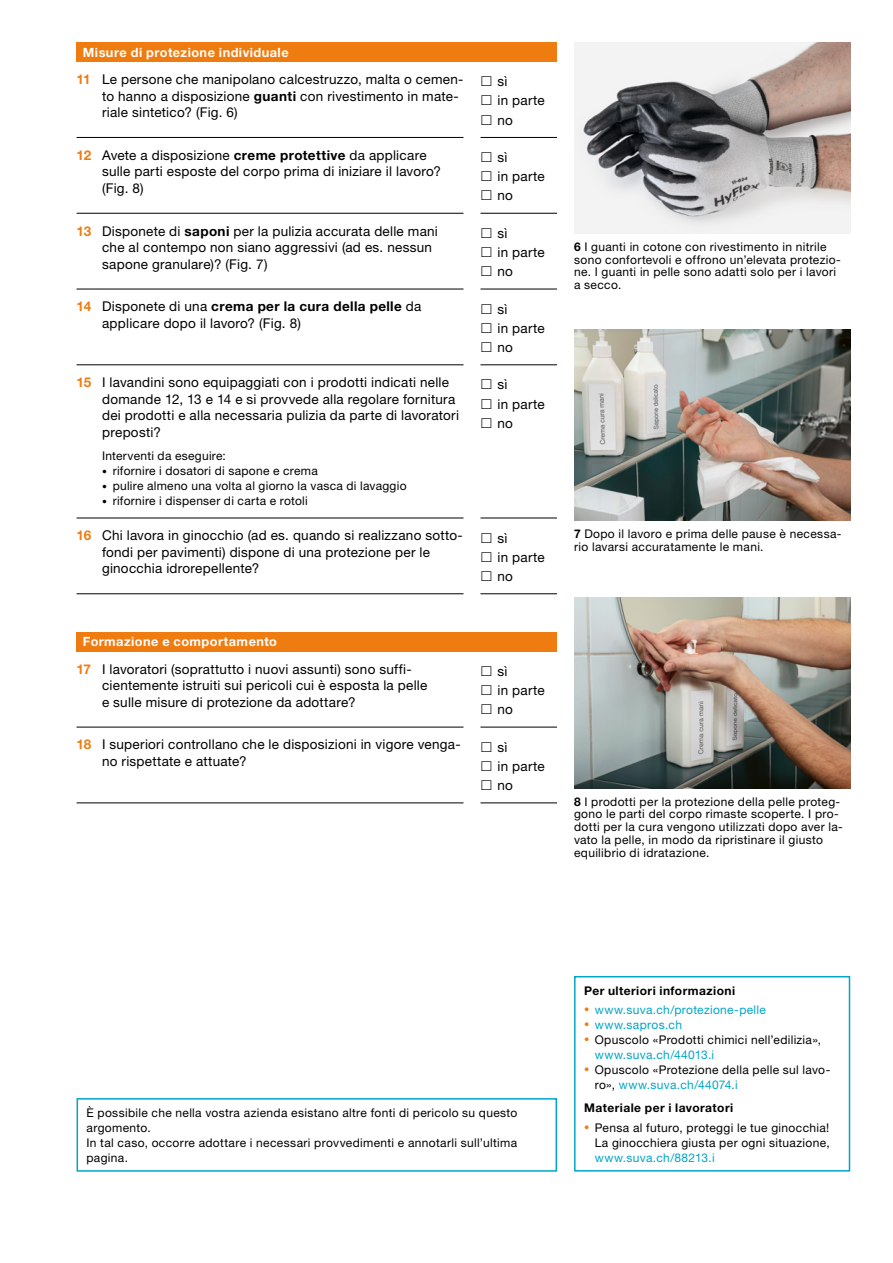
<style>
.page{position:relative;width:893px;height:1263px;background:#fff}
.page>*{position:absolute;margin:0;border:0;box-sizing:border-box;transform-origin:0 0}
.t1{font:13.5px/19.2px "Helvetica Neue LT Std";letter-spacing:.02em;color:#000}
.t2{font:700 12.75px "Helvetica Neue LT Std";letter-spacing:.035em;color:#fff}
.t3{font:12px/12.8px "Helvetica Neue LT Std";letter-spacing:.025em;color:#000}
.t4{font:12px "Helvetica Neue LT Std";letter-spacing:.03em;color:#00a5c8}
.t5{font:700 12px "Helvetica Neue LT Std";letter-spacing:.035em;color:#000}
.s1{font-weight:700;color:#ef7c11}
.s2{font-weight:700}
.s3{font-size:9.75px}
.s4{font-size:10.5px;color:#ef7c11}
.s5{color:#00a5c8}
</style>
<div class="page">
<img style="left:574px;top:43px;width:276px;height:191px">
<img style="left:574px;top:330px;width:276px;height:190px">
<img style="left:574px;top:597px;width:276px;height:192px">
<div style="left:77px;top:43px;width:480px;height:19px;background:#ef7c11"></div>
<hr style="left:480px;top:593px;width:77px;height:1px;background:#000">
<hr style="left:480px;top:137px;width:77px;height:1px;background:#000">
<hr style="left:480px;top:213px;width:77px;height:1px;background:#000">
<hr style="left:480px;top:289px;width:77px;height:1px;background:#000">
<hr style="left:480px;top:364px;width:77px;height:1px;background:#000">
<hr style="left:480px;top:518px;width:77px;height:1px;background:#000">
<hr style="left:77px;top:137px;width:386px;height:1px;background:#000">
<hr style="left:77px;top:213px;width:386px;height:1px;background:#000">
<hr style="left:77px;top:289px;width:386px;height:1px;background:#000">
<hr style="left:77px;top:364px;width:386px;height:1px;background:#000">
<hr style="left:77px;top:518px;width:386px;height:1px;background:#000">
<hr style="left:77px;top:593px;width:386px;height:1px;background:#000">
<div style="left:77px;top:632px;width:480px;height:19px;background:#ef7c11"></div>
<hr style="left:77px;top:727px;width:386px;height:1px;background:#000">
<hr style="left:480px;top:727px;width:77px;height:1px;background:#000">
<hr style="left:77px;top:802px;width:386px;height:1px;background:#000">
<hr style="left:480px;top:802px;width:77px;height:1px;background:#000">
<div style="left:574px;top:976px;width:276px;height:195px;border:2px solid #00a5c8"></div>
<div style="left:77px;top:1098px;width:480px;height:74px;border:2px solid #00a5c8"></div>
<p class="t2" style="left:83px;top:44px;width:207px">Misure di protezione individuale</p>
<p class="t1" style="left:102px;top:71px;width:363px;line-height:16.5px;text-indent:-26px"><span class="s1">11</span> Le persone che manipolano calcestruzzo, malta o cemen&shy;to hanno a disposizione <span class="s2">guanti</span> con rivestimento in mate&shy;riale sintetico? (Fig. 6)</p>
<p class="t1" style="left:497px;top:72px;width:49px">sì<br>in parte no</p>
<p class="t1" style="left:102px;top:147px;width:340px;line-height:16.5px;text-indent:-26px"><span class="s1">12</span> Avete a disposizione <span class="s2">creme protettive</span> da applicare sulle parti esposte del corpo prima di iniziare il lavoro? (Fig. 8)</p>
<p class="t1" style="left:498px;top:147px;width:49px">sì<br>in parte no</p>
<p class="t1" style="left:102px;top:222px;width:337px;line-height:16.5px;text-indent:-26px"><span class="s1">13</span> Disponete di <span class="s2">saponi</span> per la pulizia accurata delle mani che al contempo non siano aggressivi (ad es. nessun sapone granulare)? (Fig. 7)</p>
<p class="t1" style="left:498px;top:223px;width:49px">sì<br>in parte no</p>
<p class="t1" style="left:102px;top:298px;width:321px;line-height:16.5px;text-indent:-26px"><span class="s1">14</span> Disponete di una <span class="s2">crema per la cura della pelle</span> da applicare dopo il lavoro? (Fig. 8)</p>
<p class="t1" style="left:498px;top:299px;width:49px">sì<br>in parte no</p>
<p class="t1" style="left:102px;top:374px;width:358px;line-height:16.5px;text-indent:-26px"><span class="s1">15</span> I lavandini sono equipaggiati con i prodotti indicati nelle domande 12, 13 e 14 e si provvede alla regolare fornitura dei prodotti e alla necessaria pulizia da parte di lavoratori preposti?</p>
<p class="t3" style="left:102px;top:449px;width:125px">Interventi da eseguire:</p>
<p class="t3" style="left:102px;top:464px;width:217px"><span class="s3">•</span> rifornire i dosatori di sapone e crema</p>
<p class="t3" style="left:102px;top:479px;width:306px"><span class="s3">•</span> pulire almeno una volta al giorno la vasca di lavaggio</p>
<p class="t3" style="left:102px;top:494px;width:207px"><span class="s3">•</span> rifornire i dispenser di carta e rotoli</p>
<p class="t1" style="left:497px;top:375px;width:49px">sì<br>in parte no</p>
<p class="t1" style="left:102px;top:527px;width:362px;line-height:16.5px;text-indent:-26px"><span class="s1">16</span> Chi lavora in ginocchio (ad es. quando si realizzano sotto&shy;fondi per pavimenti) dispone di una protezione per le ginocchia idrorepellente?</p>
<p class="t1" style="left:497px;top:528px;width:49px">sì<br>in parte no</p>
<p class="t2" style="left:83px;top:634px;width:196px">Formazione e comportamento</p>
<p class="t1" style="left:102px;top:660px;width:327px;line-height:16.5px;text-indent:-26px"><span class="s1">17</span> I lavoratori (soprattutto i nuovi assunti) sono suffi&shy;cientemente istruiti sui pericoli cui è esposta la pelle e sulle misure di protezione da adottare?</p>
<p class="t1" style="left:497px;top:661px;width:49px">sì<br>in parte no</p>
<p class="t1" style="left:102px;top:736px;width:360px;line-height:16.5px;text-indent:-26px"><span class="s1">18</span> I superiori controllano che le disposizioni in vigore venga&shy;no rispettate e attuate?</p>
<p class="t1" style="left:497px;top:737px;width:49px">sì<br>in parte no</p>
<p class="t3" style="left:574px;top:240px;width:268px"><span class="s2">6</span> I guanti in cotone con rivestimento in nitrile sono confortevoli e offrono un’elevata protezio&shy;ne. I guanti in pelle sono adatti solo per i lavori a secco.</p>
<p class="t3" style="left:574px;top:527px;width:269px"><span class="s2">7</span> Dopo il lavoro e prima delle pause è necessa&shy;rio lavarsi accuratamente le mani.</p>
<p class="t3" style="left:574px;top:795px;width:270px"><span class="s2">8</span> I prodotti per la protezione della pelle proteg&shy;gono le parti del corpo rimaste scoperte. I pro&shy;dotti per la cura vengono utilizzati dopo aver la&shy;vato la pelle, in modo da ripristinare il giusto equilibrio di idratazione.</p>
<p class="t3" style="left:87px;top:1105px;width:432px;line-height:15px">È possibile che nella vostra azienda esistano altre fonti di pericolo su questo argomento.<br>In tal caso, occorre adottare i necessari provvedimenti e annotarli sull’ultima pagina.</p>
<p class="t5" style="left:584px;top:983px;width:153px">Per ulteriori informazioni</p>
<p class="t4" style="left:584px;top:1002px;width:183px"><span class="s4">•</span> www.suva.ch/protezione-pelle</p>
<p class="t4" style="left:584px;top:1017px;width:99px"><span class="s4">•</span> www.sapros.ch</p>
<p class="t3" style="left:595px;top:1032px;width:228px;line-height:15px;text-indent:-11px"><span class="s4">•</span> Opuscolo «Prodotti chimici nell’edilizia», <span class="s5">www.suva.ch/44013.i</span></p>
<p class="t3" style="left:595px;top:1062px;width:237px;line-height:15px;text-indent:-11px"><span class="s4">•</span> Opuscolo «Protezione della pelle sul lavo&shy;ro», <span class="s5">www.suva.ch/44074.i</span></p>
<p class="t5" style="left:584px;top:1100px;width:151px">Materiale per i lavoratori</p>
<p class="t3" style="left:584px;top:1119px;width:247px;line-height:15px;text-align:right"><span class="s4">•</span> Pensa al futuro, proteggi le tue ginocchia!<br>La ginocchiera giusta per ogni situazione,</p>
<p class="t4" style="left:595px;top:1150px;width:122px">www.suva.ch/88213.i</p>
</div>
